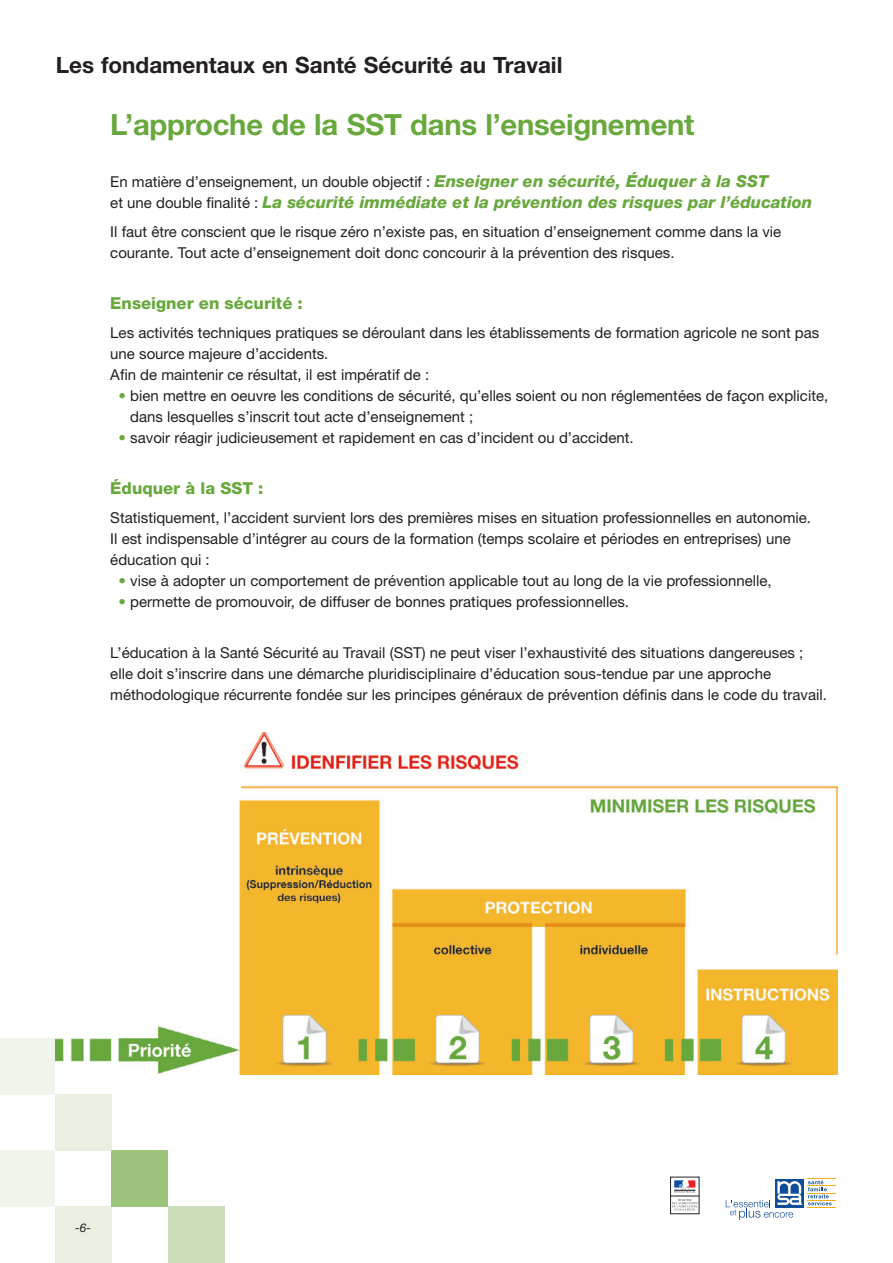
<style>
.page{position:relative;width:893px;height:1263px;background:#fff}
.page>*{position:absolute;margin:0;border:0;box-sizing:border-box;transform-origin:0 0}
.t1{font:700 29.25px "Helvetica Neue";letter-spacing:-.01em;color:#68a83c}
.t2{font:700 22.5px "Helvetica Neue";color:#231f20}
.t3{font:italic 800 16.5px "Helvetica Neue";color:#68a83c}
.t4{font:800 16.5px "Helvetica Neue";color:#68a83c}
.t5{font:15px/21px "Helvetica Neue";color:#231f20}
.t6{font:italic 12px "Helvetica Neue";color:#231f20}
.s1{font-weight:800;font-style:italic;font-size:16.5px;color:#68a83c}
.s2{font-weight:400;font-style:normal;font-size:15px;color:#231f20}
.s3{color:#68a83c}
</style>
<div class="page">
<img style="left:56px;top:732px;width:781px;height:342px">
<div style="left:168px;top:1206px;width:56px;height:57px;background:#ccdeb9"></div>
<div style="left:55px;top:1206px;width:56px;height:57px;background:#e9f0e2"></div>
<div style="left:112px;top:1150px;width:56px;height:56px;background:#9cc47c"></div>
<div style="left:55px;top:1094px;width:56px;height:56px;background:#e9f0e2"></div>
<div style="left:0;top:1150px;width:55px;height:57px;background:#f0f5eb"></div>
<div style="left:0;top:1038px;width:55px;height:56px;background:#f0f5eb"></div>
<svg style="left:726px;top:1179px;width:110px;height:41px"></svg>
<svg style="left:670px;top:1177px;width:29px;height:37px"></svg>
<svg style="left:670px;top:1180px;width:29px;height:30px"></svg>
<h2 class="t2" style="left:56px;top:51px;width:508px">Les fondamentaux en Santé Sécurité au Travail</h2>
<h1 class="t1" style="left:110px;top:106px;width:586px">L’approche de la SST dans l’enseignement</h1>
<p class="t5" style="left:110px;top:171px;width:660px">En matière d’enseignement, un double objectif : <span class="s1">Enseigner en sécurité, Éduquer à la SST</span></p>
<p class="t3" style="left:110px;top:192px;width:704px"><span class="s2">et une double finalité :</span> La sécurité immédiate et la prévention des risques par l’éducation</p>
<p class="t5" style="left:110px;top:221px;width:672px">Il faut être conscient que le risque zéro n’existe pas, en situation d’enseignement comme dans la vie courante. Tout acte d’enseignement doit donc concourir à la prévention des risques.</p>
<p class="t4" style="left:110px;top:293px;width:194px">Enseigner en sécurité :</p>
<p class="t5" style="left:110px;top:322px;width:711px">Les activités techniques pratiques se déroulant dans les établissements de formation agricole ne sont pas une source majeure d’accidents.<br>Afin de maintenir ce résultat, il est impératif de :</p>
<p class="t5" style="left:130px;top:385px;width:699px;text-indent:-12px"><span class="s3">•</span> bien mettre en oeuvre les conditions de sécurité, qu’elles soient ou non réglementées de façon explicite, dans lesquelles s’inscrit tout acte d’enseignement ;</p>
<p class="t5" style="left:119px;top:427px;width:517px"><span class="s3">•</span> savoir réagir judicieusement et rapidement en cas d’incident ou d’accident.</p>
<p class="t4" style="left:110px;top:478px;width:155px">Éduquer à la SST :</p>
<p class="t5" style="left:110px;top:507px;width:702px">Statistiquement, l’accident survient lors des premières mises en situation professionnelles en autonomie.<br>Il est indispensable d’intégrer au cours de la formation (temps scolaire et périodes en entreprises) une éducation qui :</p>
<p class="t5" style="left:119px;top:570px;width:654px"><span class="s3">•</span> vise à adopter un comportement de prévention applicable tout au long de la vie professionnelle,</p>
<p class="t5" style="left:119px;top:591px;width:512px"><span class="s3">•</span> permette de promouvoir, de diffuser de bonnes pratiques professionnelles.</p>
<p class="t5" style="left:110px;top:642px;width:718px">L’éducation à la Santé Sécurité au Travail (SST) ne peut viser l’exhaustivité des situations dangereuses ; elle doit s’inscrire dans une démarche pluridisciplinaire d’éducation sous-tendue par une approche méthodologique récurrente fondée sur les principes généraux de prévention définis dans le code du travail.</p>
<p class="t6" style="left:75px;top:1221px;width:18px">-6-</p>
</div>
